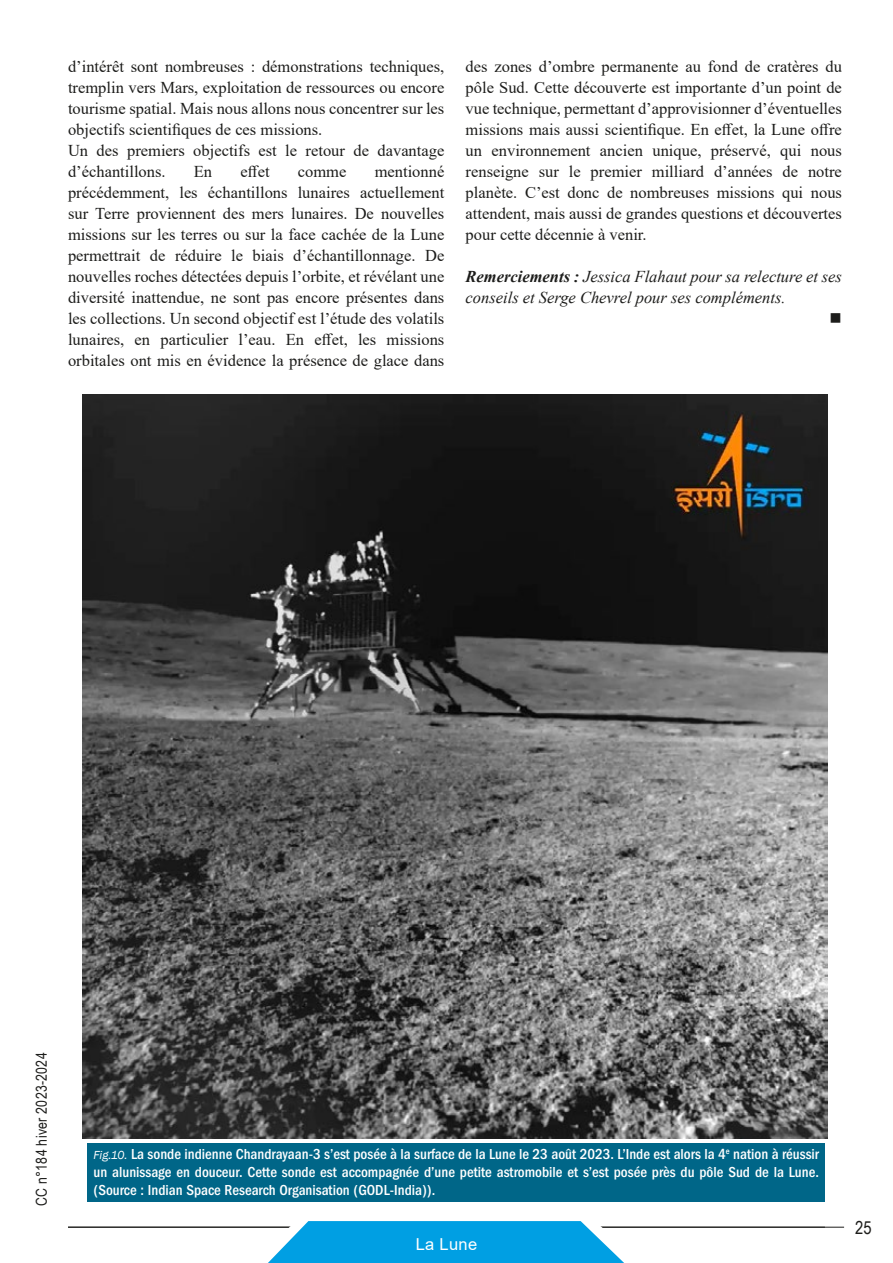
<style>
.page{position:relative;width:893px;height:1263px;background:#fff}
.page>*{position:absolute;margin:0;border:0;box-sizing:border-box;transform-origin:0 0}
.t1{font:18px "Arial Narrow";color:#1d1d1b}
.t2{font:16.5px/21px "Times New Roman";color:#1d1d1b;text-align:justify}
.t3{font:italic 16.5px/21px "Times New Roman";color:#1d1d1b}
.t4{font:16.5px "Arial";letter-spacing:.02em;color:#fff}
.t5{font:16.5px "Wingdings";color:#1d1d1b}
.t6{font:500 condensed 15px/18px "ITC Franklin Gothic Std";color:#fff;text-align:justify}
.t7{font:15px "Arial Narrow";letter-spacing:.02em;color:#1d1d1b}
.s1{font-weight:700}
.s2{font-family:"Franklin Gothic";font-weight:400;font-style:italic;font-stretch:normal;font-size:12px}
</style>
<div class="page">
<hr style="left:68px;top:1227px;width:776px;height:1px;background:#1d1d1b">
<svg style="left:238px;top:1221px;width:419px;height:42px"></svg>
<img style="left:83px;top:394px;width:744px;height:745px">
<div style="left:88px;top:1143px;width:737px;height:58px;background:#068"></div>
<p class="t2" style="left:68px;top:55px;width:378px;text-align:left">d’intérêt sont nombreuses : démonstrations techniques, tremplin vers Mars, exploitation de ressources ou encore tourisme spatial. Mais nous allons nous concentrer sur les objectifs scientifiques de ces missions.<br>Un des premiers objectifs est le retour de davantage d’échantillons.</p>
<p class="t2" style="left:68px;top:160px;width:378px;text-indent:307px">mentionné précédemment, les échantillons lunaires actuellement sur Terre proviennent des mers lunaires. De nouvelles missions sur les terres ou sur la face cachée de la Lune permettrait de réduire le biais d’échantillonnage. De nouvelles roches détectées depuis l’orbite, et révélant une diversité inattendue, ne sont pas encore présentes dans les collections. Un second objectif est l’étude des volatils lunaires, en particulier l’eau. En effet, les missions orbitales ont mis en évidence la présence de glace dans</p>
<p class="t2" style="left:194px;top:160px;width:20px">En</p>
<p class="t2" style="left:240px;top:160px;width:31px">effet</p>
<p class="t2" style="left:298px;top:160px;width:50px">comme</p>
<p class="t2" style="left:466px;top:56px;width:378px">des zones d’ombre permanente au fond de cratères du pôle Sud. Cette découverte est importante d’un point de vue technique, permettant d’approvisionner d’éventuelles missions mais aussi scientifique. En effet, la Lune offre un environnement ancien unique, préservé, qui nous renseigne sur le premier milliard d’années de notre planète. C’est donc de nombreuses missions qui nous attendent, mais aussi de grandes questions et découvertes pour cette décennie à venir.</p>
<p class="t3" style="left:466px;top:266px;width:378px"><span class="s1">Remerciements :</span> Jessica Flahaut pour sa relecture et ses conseils et Serge Chevrel pour ses compléments.</p>
<p class="t5" style="left:830px;top:309px;width:14px">■</p>
<p class="t7" style="left:31px;top:1206px;width:155px;rotate:-90deg">CC n°184 hiver 2023-2024</p>
<p class="t6" style="left:94px;top:1145px;width:727px"><span class="s2">Fig.10.</span> La sonde indienne Chandrayaan-3 s’est posée à la surface de la Lune le 23 août 2023. L’Inde est alors la 4<sup>e</sup> nation à réussir un alunissage en douceur. Cette sonde est accompagnée d’une petite astromobile et s’est posée près du pôle Sud de la Lune. (Source : Indian Space Research Organisation (GODL-India)).</p>
<p class="t4" style="left:416px;top:1233px;width:63px">La Lune</p>
<p class="t1" style="left:855px;top:1214px;width:18px">25</p>
</div>
